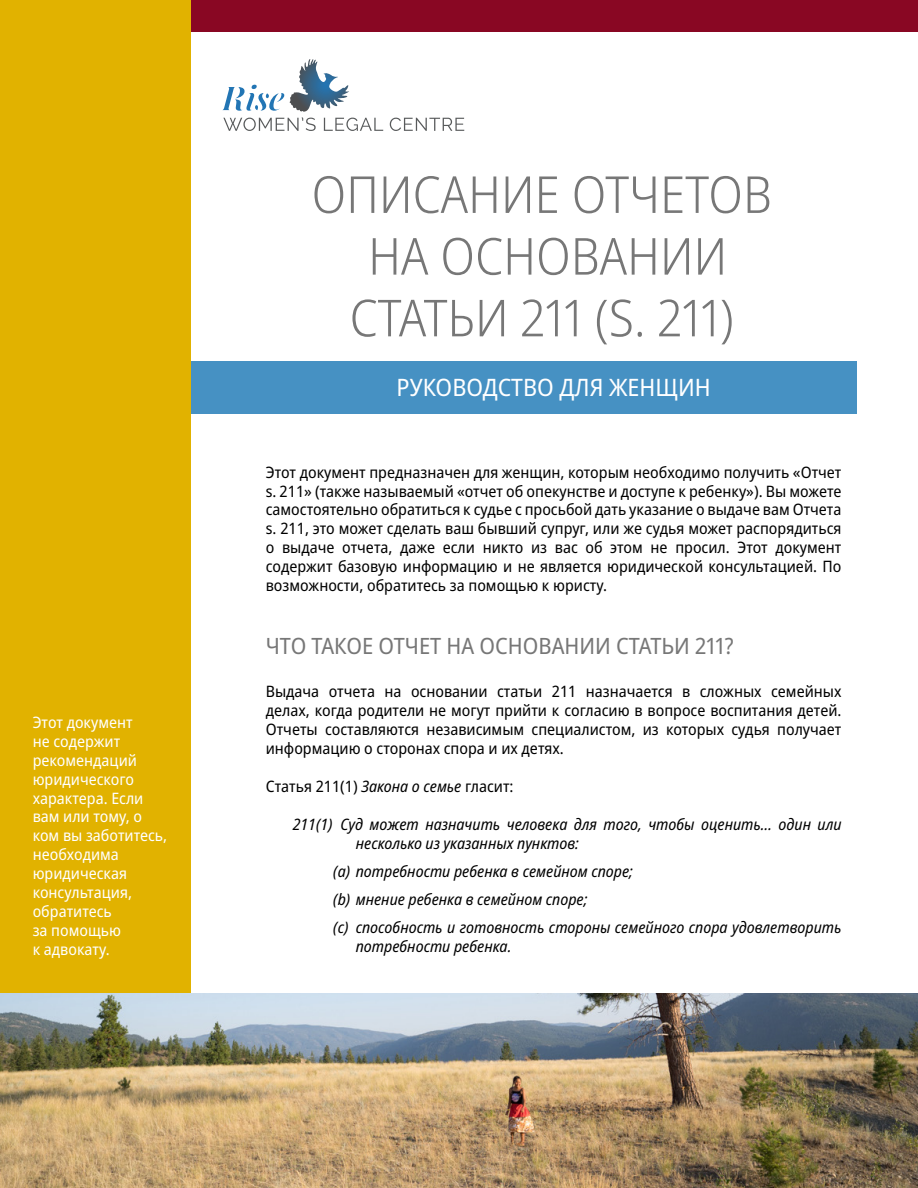
<style>
.page{position:relative;width:918px;height:1188px;background:#fff}
.page>*{position:absolute;margin:0;border:0;box-sizing:border-box;transform-origin:0 0}
.t1{font:300 semi-condensed 51px/61.7px "Noto Sans";color:#777;text-align:center}
.t2{font:semi-condensed 24px "Noto Sans";color:#fff}
.t3{font:semi-condensed 22.5px "Noto Sans";color:#777}
.t4{font:semi-condensed 15.75px/18.9px "Noto Sans";color:#000;text-align:justify}
.t5{font:italic semi-condensed 15.75px/27.9px "Noto Sans";color:#000}
.t6{font:semi-condensed 15.75px/18.9px "Noto Sans";color:#fff}
.s1{font-style:italic}
</style>
<div class="page">
<div style="left:186px;top:362px;width:670px;height:52px;background:#4691c3"></div>
<svg style="left:222px;top:59px;width:161px;height:72px"></svg>
<svg style="left:390px;top:118px;width:74px;height:13px"></svg>
<div style="left:191px;top:0;width:727px;height:31px;background:#890723"></div>
<div style="left:0;top:0;width:191px;height:1188px;background:#e1b200"></div>
<img style="left:0;top:993px;width:918px;height:195px">
<p class="t6" style="left:33px;top:713px;width:136px">Этот документ<br>не содержит рекомендаций юридического характера. Если вам или тому, о ком вы заботитесь, необходима юридическая консультация, обратитесь<br>за помощью<br>к адвокату.</p>
<h1 class="t1" style="left:312px;top:165px;width:462px">ОПИСАНИЕ ОТЧЕТОВ<br>НА ОСНОВАНИИ<br>СТАТЬИ 211 (S. 211)</h1>
<h2 class="t2" style="left:397px;top:371px;width:316px">РУКОВОДСТВО ДЛЯ ЖЕНЩИН</h2>
<p class="t4" style="left:266px;top:463px;width:577px">Этот документ предназначен для женщин, которым необходимо получить «Отчет s. 211» (также называемый «отчет об опекунстве и доступе к ребенку»). Вы можете самостоятельно обратиться к судье с просьбой дать указание о выдаче вам Отчета s. 211, это может сделать ваш бывший супруг, или же судья может распорядиться о выдаче отчета, даже если никто из вас об этом не просил. Этот документ содержит базовую информацию и не является юридической консультацией. По возможности, обратитесь за помощью к юристу.</p>
<h3 class="t3" style="left:266px;top:630px;width:469px">ЧТО ТАКОЕ ОТЧЕТ НА ОСНОВАНИИ СТАТЬИ 211?</h3>
<p class="t4" style="left:266px;top:682px;width:577px">Выдача отчета на основании статьи 211 назначается в сложных семейных делах, когда родители не могут прийти к согласию в вопросе воспитания детей.<br>Отчеты составляются независимым специалистом, из которых судья получает информацию о сторонах спора и их детях.</p>
<p class="t4" style="left:266px;top:777px;width:249px">Статья 211(1) <span class="s1">Закона о семье</span> гласит:</p>
<p class="t5" style="left:356px;top:816px;width:487px;line-height:18.9px;text-indent:-63px">211(1) Суд может назначить человека для того, чтобы оценить… один или несколько из указанных пунктов:</p>
<p class="t5" style="left:333px;top:858px;width:510px">(a) потребности ребенка в семейном споре;<br>(b) мнение ребенка в семейном споре;<br>(c) способность и готовность стороны семейного спора удовлетворить</p>
<p class="t5" style="left:356px;top:933px;width:157px">потребности ребенка.</p>
</div>
